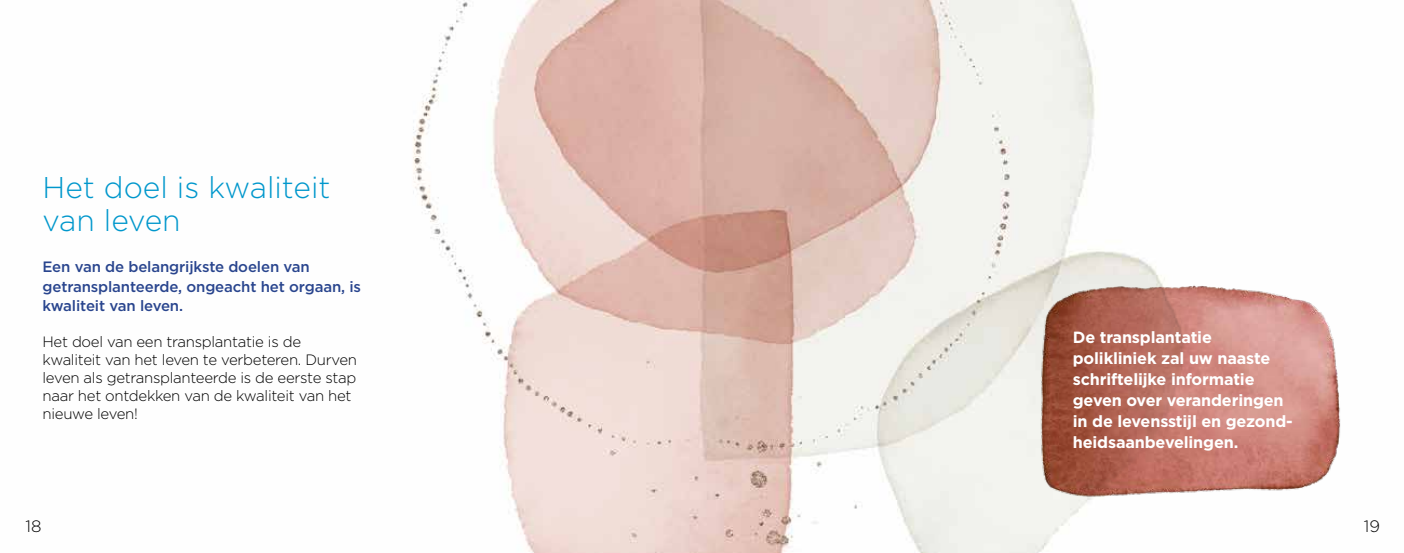
<style>
.page{position:relative;width:1404px;height:553px;background:#fff}
.page>*{position:absolute;margin:0;border:0;box-sizing:border-box;transform-origin:0 0}
.t1{font:300 30px/33px "Gotham";color:#0097cc}
.t2{font:300 16.5px "Gotham";color:#000}
.t3{font:700 16.2px/21px "Gotham";letter-spacing:-.01em;color:#fff}
.t4{font:300 15px/18px "Gotham";letter-spacing:-.02em;color:#000}
.t5{font:500 15px/19.5px "Gotham";letter-spacing:-.01em;color:#29458e}
</style>
<div class="page">
<img style="left:413px;top:0;width:743px;height:553px">
<img style="left:1033px;top:272px;width:308px;height:242px">
<h1 class="t1" style="left:43px;top:170px;width:289px">Het doel is kwaliteit van leven</h1>
<p class="t5" style="left:43px;top:257px;width:320px">Een van de belangrijkste doelen van getransplanteerde, ongeacht het orgaan, is kwaliteit van leven.</p>
<p class="t4" style="left:43px;top:332px;width:316px">Het doel van een transplantatie is de kwaliteit van het leven te verbeteren. Durven leven als getransplanteerde is de eerste stap naar het ontdekken van de kwaliteit van het nieuwe leven!</p>
<p class="t3" style="left:1072px;top:327px;width:221px">De transplantatie polikliniek zal uw naaste schriftelijke informatie geven over veranderingen in de levensstijl en gezond&shy;heidsaanbevelingen.</p>
<p class="t2" style="left:26px;top:516px;width:17px">18</p>
<p class="t2" style="left:1363px;top:516px;width:18px">19</p>
</div>
